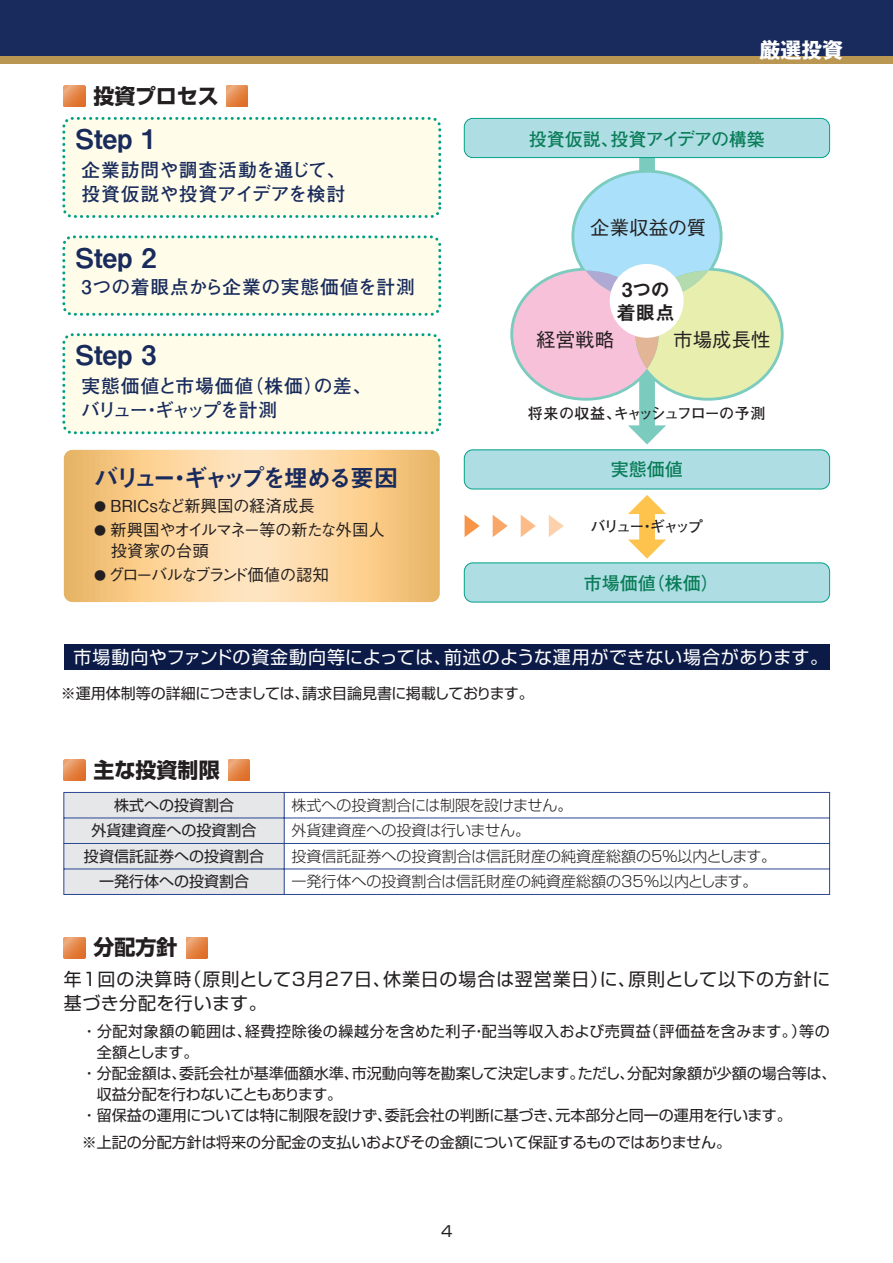
<style>
.page{position:relative;width:893px;height:1263px;background:#fff}
.page>*{position:absolute;margin:0;border:0;box-sizing:border-box;transform-origin:0 0}
.t1{font:27px "Midashi Go Pr 5 MB31 90 pv RKSJ H";color:#192b5d}
.t2{font:24px "Midashi Go Pr 5 MB31 90 pv RKSJ H";letter-spacing:-.12em;color:#192b5d}
.t3{font:21px "Shin Go Pr 5 Bold 90 pv RKSJ H";color:#231f20}
.t4{font:21px "Gothic MB101 Pr 5 Bold 90 pv RKSJ H";color:#fff}
.t5{font:19.5px "Gothic BBB Pr 5 Medium 90 pv RKSJ H";color:#231f20}
.t6{font:19.5px/22.5px "Midashi Go Pr 5 MB31 90 pv RKSJ H";letter-spacing:-.015em;color:#231f20}
.t7{font:18.75px/24px "Futo Go B101 Pro Bold 90 pv RKSJ H";letter-spacing:.03em;color:#192b5d}
.t8{font:18.75px/24px "Futo Go B101 Pro Bold 90 pv RKSJ H";letter-spacing:-.025em;color:#192b5d}
.t9{font:18px/24px "Shin Go Pr 5 Regular 90 pv RKSJ H";letter-spacing:.045em;color:#231f20}
.t10{font:18px "Shin Go Pr 5 Regular 90 pv RKSJ H";letter-spacing:.03em;color:#fff}
.t11{font:18px "Futo Go B101 Pro Bold 90 pv RKSJ H";letter-spacing:-.02em;color:#0a7d58}
.t12{font:18px "Futo Go B101 Pro Bold 90 pv RKSJ H";color:#0a7d58}
.t13{font:16.5px/21px "Gothic BBB Pr 5 Medium 90 pv RKSJ H";letter-spacing:-.035em;color:#231f20}
.t14{font:16.5px "Gothic BBB Pr 5 Medium 90 pv RKSJ H";letter-spacing:-.075em;color:#231f20}
.t15{font:16.5px "Gothic BBB Pr 5 Medium 90 pv RKSJ H";letter-spacing:-.105em;color:#231f20}
.t16{font:15px/25.5px "Shin Go Pr 5 Regular 90 pv RKSJ H";color:#231f20;text-align:center}
.t17{font:15px/25.5px "Shin Go Pr 5 Light 90 pv RKSJ H";color:#231f20}
.t18{font:15px "Shin Go Pr 5 Regular 90 pv RKSJ H";letter-spacing:.04em;color:#231f20}
.t19{font:15px "Shin Go Pr 5 Regular 90 pv RKSJ H";letter-spacing:-.02em;color:#231f20}
.t20{font:15px "Shin Go Pr 5 Regular 90 pv RKSJ H";letter-spacing:-.03em;color:#231f20}
.t21{font:15px "Futo Go B101 Pro Bold 90 pv RKSJ H";letter-spacing:-.055em;color:#231f20}
.t22{font:15px "Futo Go B101 Pro Bold 90 pv RKSJ H";letter-spacing:-.135em;color:#231f20}
.s1{font-size:12px}
</style>
<div class="page">
<div style="left:0;top:56px;width:892px;height:8px;background:#b99652"></div>
<div style="left:0;top:0;width:892px;height:56px;background:#192b5d"></div>
<svg style="left:64px;top:86px;width:21px;height:21px"></svg>
<svg style="left:226px;top:86px;width:22px;height:21px"></svg>
<svg style="left:64px;top:760px;width:21px;height:21px"></svg>
<svg style="left:228px;top:760px;width:21px;height:21px"></svg>
<svg style="left:63px;top:792px;width:767px;height:103px"></svg>
<div style="left:64px;top:645px;width:765px;height:25px;background:#0b1a47"></div>
<svg style="left:64px;top:937px;width:21px;height:22px"></svg>
<svg style="left:186px;top:937px;width:21px;height:22px"></svg>
<svg style="left:64px;top:450px;width:376px;height:152px"></svg>
<div style="left:464px;top:118px;width:365px;height:40px;background:#aedee4;border-radius:9px"></div>
<div style="left:464px;top:118px;width:365px;height:40px;border:1px solid #00a087;border-radius:9px"></div>
<div style="left:464px;top:450px;width:365px;height:39px;background:#aedee4;border-radius:9px"></div>
<div style="left:464px;top:450px;width:365px;height:39px;border:1px solid #00a087;border-radius:9px"></div>
<div style="left:464px;top:563px;width:365px;height:39px;background:#aedee4;border-radius:9px"></div>
<div style="left:464px;top:563px;width:365px;height:39px;border:1px solid #00a087;border-radius:9px"></div>
<svg style="left:628px;top:495px;width:38px;height:64px"></svg>
<div style="left:64px;top:118px;width:376px;height:98px;background:#fffde9;border-radius:9px"></div>
<div style="left:62px;top:117px;width:379px;height:101px;border:3px dashed #00a087;border-radius:9px"></div>
<div style="left:64px;top:237px;width:376px;height:77px;background:#fffde9;border-radius:9px"></div>
<div style="left:62px;top:235px;width:379px;height:81px;border:3px dashed #00a087;border-radius:9px"></div>
<div style="left:64px;top:335px;width:376px;height:98px;background:#fffde9;border-radius:9px"></div>
<div style="left:62px;top:333px;width:379px;height:101px;border:3px dashed #00a087;border-radius:9px"></div>
<svg style="left:507px;top:156px;width:279px;height:288px"></svg>
<div style="left:609px;top:264px;width:74px;height:74px;background:#fff;border-radius:50%"></div>
<svg style="left:464px;top:515px;width:15px;height:22px"></svg>
<svg style="left:492px;top:515px;width:15px;height:22px"></svg>
<svg style="left:520px;top:515px;width:15px;height:22px"></svg>
<svg style="left:548px;top:515px;width:16px;height:22px"></svg>
<h3 class="t3" style="left:94px;top:88px;width:127px">投資プロセス</h3>
<h1 class="t1" style="left:76px;top:129px;width:83px">Step 1</h1>
<p class="t7" style="left:81px;top:160px;width:265px">企業訪問や調査活動を通じて、投資仮説や投資アイデアを検討</p>
<h1 class="t1" style="left:76px;top:247px;width:83px">Step 2</h1>
<p class="t7" style="left:81px;top:277px;width:335px">3つの着眼点から企業の実態価値を計測</p>
<h1 class="t1" style="left:76px;top:345px;width:83px">Step 3</h1>
<p class="t8" style="left:81px;top:377px;width:292px">実態価値と市場価値（株価）の差、バリュー・ギャップを計測</p>
<h2 class="t2" style="left:94px;top:469px;width:305px">バリュー・ギャップを埋める要因</h2>
<p class="t14" style="left:94px;top:500px;width:222px"><span class="s1">●</span> ＢＲＩＣｓなど新興国の経済成長</p>
<p class="t13" style="left:111px;top:522px;width:276px;text-indent:-17px"><span class="s1">●</span> 新興国やオイルマネー等の新たな外国人投資家の台頭</p>
<p class="t15" style="left:94px;top:569px;width:236px"><span class="s1">●</span> グローバルなブランド価値の認知</p>
<h3 class="t4" style="left:759px;top:42px;width:85px">厳選投資</h3>
<p class="t11" style="left:528px;top:132px;width:238px">投資仮説、投資アイデアの構築</p>
<h3 class="t5" style="left:590px;top:221px;width:117px">企業収益の質</h3>
<h3 class="t6" style="left:616px;top:281px;width:60px">3つの着眼点</h3>
<h3 class="t5" style="left:536px;top:332px;width:79px">経営戦略</h3>
<h3 class="t5" style="left:673px;top:332px;width:99px">市場成長性</h3>
<p class="t21" style="left:528px;top:408px;width:239px">将来の収益、キャッシュフローの予測</p>
<p class="t12" style="left:610px;top:463px;width:73px">実態価値</p>
<p class="t22" style="left:591px;top:521px;width:113px">バリュー・ギャップ</p>
<p class="t12" style="left:583px;top:576px;width:137px">市場価値（株価）</p>
<p class="t10" style="left:74px;top:651px;width:756px">市場動向やファンドの資金動向等によっては、前述のような運用ができない場合があります。</p>
<p class="t19" style="left:61px;top:688px;width:474px">※運用体制等の詳細につきましては、請求目論見書に掲載しております。</p>
<h3 class="t3" style="left:94px;top:762px;width:127px">主な投資制限</h3>
<p class="t16" style="left:84px;top:795px;width:181px">株式への投資割合<br>外貨建資産への投資割合投資信託証券への投資割合一発行体への投資割合</p>
<p class="t17" style="left:291px;top:795px;width:486px">株式への投資割合には制限を設けません。<br>外貨建資産への投資は行いません。<br>投資信託証券への投資割合は信託財産の純資産総額の5％以内とします。一発行体への投資割合は信託財産の純資産総額の35％以内とします。</p>
<h3 class="t3" style="left:94px;top:940px;width:85px">分配方針</h3>
<p class="t9" style="left:64px;top:970px;width:768px">年1回の決算時（原則として3月27日、休業日の場合は翌営業日）に、原則として以下の方針に基づき分配を行います。</p>
<p class="t18" style="left:82px;top:1026px;width:749px">・分配対象額の範囲は、経費控除後の繰越分を含めた利子・配当等収入および売買益（評価益を含みます。）等の</p>
<p class="t16" style="left:97px;top:1042px;width:103px">全額とします。</p>
<p class="t16" style="left:82px;top:1063px;width:756px">・分配金額は、委託会社が基準価額水準、市況動向等を勘案して決定します。ただし、分配対象額が少額の場合等は、</p>
<p class="t20" style="left:97px;top:1089px;width:247px">収益分配を行わないこともあります。</p>
<p class="t16" style="left:82px;top:1105px;width:711px">・留保益の運用については特に制限を設けず、委託会社の判断に基づき、元本部分と同一の運用を行います。</p>
<p class="t16" style="left:82px;top:1132px;width:651px">※上記の分配方針は将来の分配金の支払いおよびその金額について保証するものではありません。</p>
<p class="t16" style="left:441px;top:1221px;width:13px">4</p>
</div>
